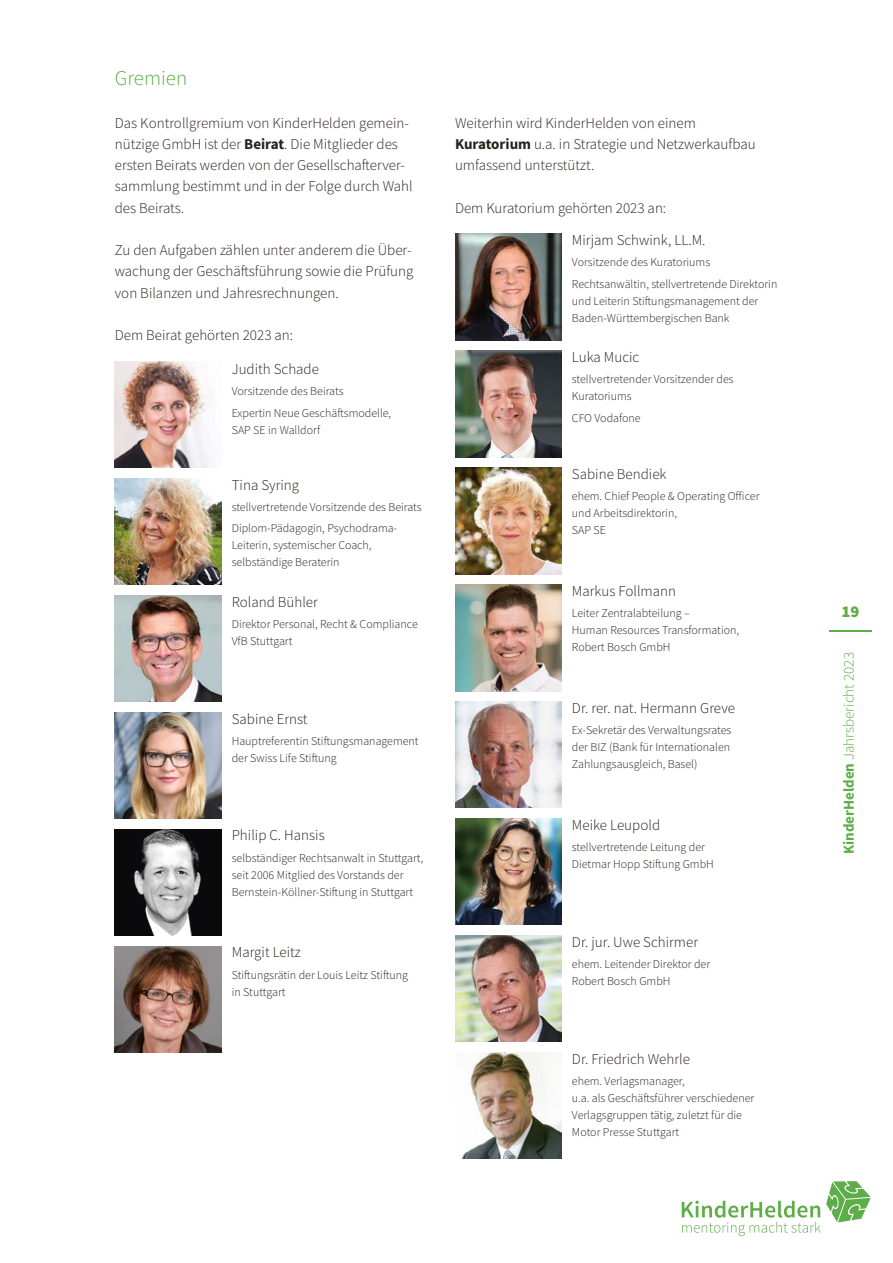
<style>
.page{position:relative;width:893px;height:1263px;background:#fff}
.page>*{position:absolute;margin:0;border:0;box-sizing:border-box;transform-origin:0 0}
.t1{font:300 21px "Source Sans Pro";color:#5dad48}
.t2{font:900 16.5px "Source Sans Pro";color:#5dad48}
.t3{font:300 15px/21.3px "Source Sans Pro";color:#29211a}
.t4{font:300 15px "Source Sans Pro";color:#5dad48}
.t5{font:300 12px/17px "Source Sans Pro";color:#29211a}
.s1{font-weight:700}
</style>
<div class="page">
<img style="left:115px;top:361px;width:96px;height:107px">
<img style="left:455px;top:234px;width:106px;height:106px">
<img style="left:455px;top:351px;width:106px;height:106px">
<img style="left:455px;top:819px;width:106px;height:106px">
<img style="left:455px;top:935px;width:106px;height:107px">
<img style="left:461px;top:1052px;width:100px;height:107px">
<img style="left:455px;top:702px;width:106px;height:106px">
<img style="left:455px;top:468px;width:106px;height:106px">
<img style="left:455px;top:585px;width:106px;height:106px">
<img style="left:115px;top:478px;width:106px;height:107px">
<img style="left:115px;top:595px;width:106px;height:107px">
<img style="left:115px;top:712px;width:106px;height:107px">
<img style="left:115px;top:829px;width:106px;height:106px">
<img style="left:115px;top:946px;width:106px;height:106px">
<hr style="left:829px;top:631px;width:43px;height:1px;background:#5dad48">
<svg style="left:682px;top:1181px;width:189px;height:55px"></svg>
<h1 class="t1" style="left:115px;top:65px;width:74px">Gremien</h1>
<p class="t3" style="left:115px;top:112px;width:299px">Das Kontrollgremium von KinderHelden gemein&shy;nützige GmbH ist der <span class="s1">Beirat</span>. Die Mitglieder des ersten Beirats werden von der Gesellschafterver&shy;sammlung bestimmt und in der Folge durch Wahl des Beirats.</p>
<p class="t3" style="left:115px;top:239px;width:300px">Zu den Aufgaben zählen unter anderem die Über&shy;wachung der Geschäftsführung sowie die Prüfung von Bilanzen und Jahresrechnungen.</p>
<p class="t3" style="left:115px;top:325px;width:180px">Dem Beirat gehörten 2023 an:</p>
<p class="t3" style="left:232px;top:358px;width:89px">Judith Schade</p>
<p class="t5" style="left:232px;top:381px;width:161px;line-height:21.3px">Vorsitzende des Beirats<br>Expertin Neue Geschäftsmodelle,</p>
<p class="t5" style="left:232px;top:421px;width:90px">SAP SE in Walldorf</p>
<p class="t3" style="left:232px;top:474px;width:69px">Tina Syring</p>
<p class="t5" style="left:232px;top:496px;width:191px;line-height:21.3px">stellvertretende Vorsitzende des Beirats<br>Diplom-Pädagogin, Psychodrama-</p>
<p class="t5" style="left:232px;top:537px;width:141px">Leiterin, systemischer Coach, selbständige Beraterin</p>
<p class="t3" style="left:232px;top:591px;width:88px">Roland Bühler</p>
<p class="t5" style="left:232px;top:615px;width:188px">Direktor Personal, Recht &amp; Compliance<br>VfB Stuttgart</p>
<p class="t3" style="left:232px;top:708px;width:77px">Sabine Ernst</p>
<p class="t5" style="left:232px;top:732px;width:188px">Hauptreferentin Stiftungsmanagement der Swiss Life Stiftung</p>
<p class="t3" style="left:232px;top:825px;width:94px">Philip C. Hansis</p>
<p class="t5" style="left:232px;top:849px;width:193px">selbständiger Rechtsanwalt in Stuttgart, seit 2006 Mitglied des Vorstands der<br>Bernstein-Köllner-Stiftung in Stuttgart</p>
<p class="t3" style="left:232px;top:942px;width:71px">Margit Leitz</p>
<p class="t5" style="left:232px;top:966px;width:178px">Stiftungsrätin der Louis Leitz Stiftung in Stuttgart</p>
<p class="t3" style="left:455px;top:112px;width:302px">Weiterhin wird KinderHelden von einem<br><span class="s1">Kuratorium</span> u.a. in Strategie und Netzwerkaufbau umfassend unterstützt.</p>
<p class="t3" style="left:455px;top:197px;width:213px">Dem Kuratorium gehörten 2023 an:</p>
<p class="t3" style="left:572px;top:229px;width:135px">Mirjam Schwink, LL.M.</p>
<p class="t5" style="left:572px;top:252px;width:207px;line-height:21.3px">Vorsitzende des Kuratoriums<br>Rechtsanwältin, stellvertretende Direktorin</p>
<p class="t5" style="left:572px;top:292px;width:188px">und Leiterin Stiftungsmanagement der<br>Baden-Württembergischen Bank</p>
<p class="t3" style="left:572px;top:346px;width:69px">Luka Mucic</p>
<p class="t5" style="left:572px;top:371px;width:163px">stellvertretender Vorsitzender des<br>Kuratoriums</p>
<p class="t5" style="left:572px;top:409px;width:70px">CFO Vodafone</p>
<p class="t3" style="left:572px;top:463px;width:96px">Sabine Bendiek</p>
<p class="t5" style="left:572px;top:488px;width:189px">ehem. Chief People &amp; Operating Officer und Arbeitsdirektorin,<br>SAP SE</p>
<p class="t3" style="left:572px;top:580px;width:106px">Markus Follmann</p>
<p class="t5" style="left:572px;top:605px;width:169px">Leiter Zentralabteilung –<br>Human Resources Transformation,<br>Robert Bosch GmbH</p>
<p class="t3" style="left:572px;top:697px;width:165px">Dr. rer. nat. Hermann Greve</p>
<p class="t5" style="left:572px;top:722px;width:161px;text-align:justify">Ex-Sekretär des Verwaltungsrates der BIZ (Bank für Internationalen Zahlungsausgleich, Basel)</p>
<p class="t3" style="left:572px;top:814px;width:90px">Meike Leupold</p>
<p class="t5" style="left:572px;top:839px;width:143px">stellvertretende Leitung der<br>Dietmar Hopp Stiftung GmbH</p>
<p class="t3" style="left:572px;top:931px;width:128px">Dr. jur. Uwe Schirmer</p>
<p class="t5" style="left:572px;top:955px;width:140px">ehem. Leitender Direktor der<br>Robert Bosch GmbH</p>
<p class="t3" style="left:572px;top:1048px;width:120px">Dr. Friedrich Wehrle</p>
<p class="t5" style="left:572px;top:1072px;width:184px">ehem. Verlagsmanager,<br>u.a. als Geschäftsführer verschiedener<br>Verlagsgruppen tätig, zuletzt für die<br>Motor Presse Stuttgart</p>
<h2 class="t2" style="left:841px;top:600px;width:19px">19</h2>
<p class="t4" style="left:840px;top:854px;width:204px;rotate:-90deg"><span class="s1">KinderHelden</span> Jahrsbericht 2023</p>
</div>
